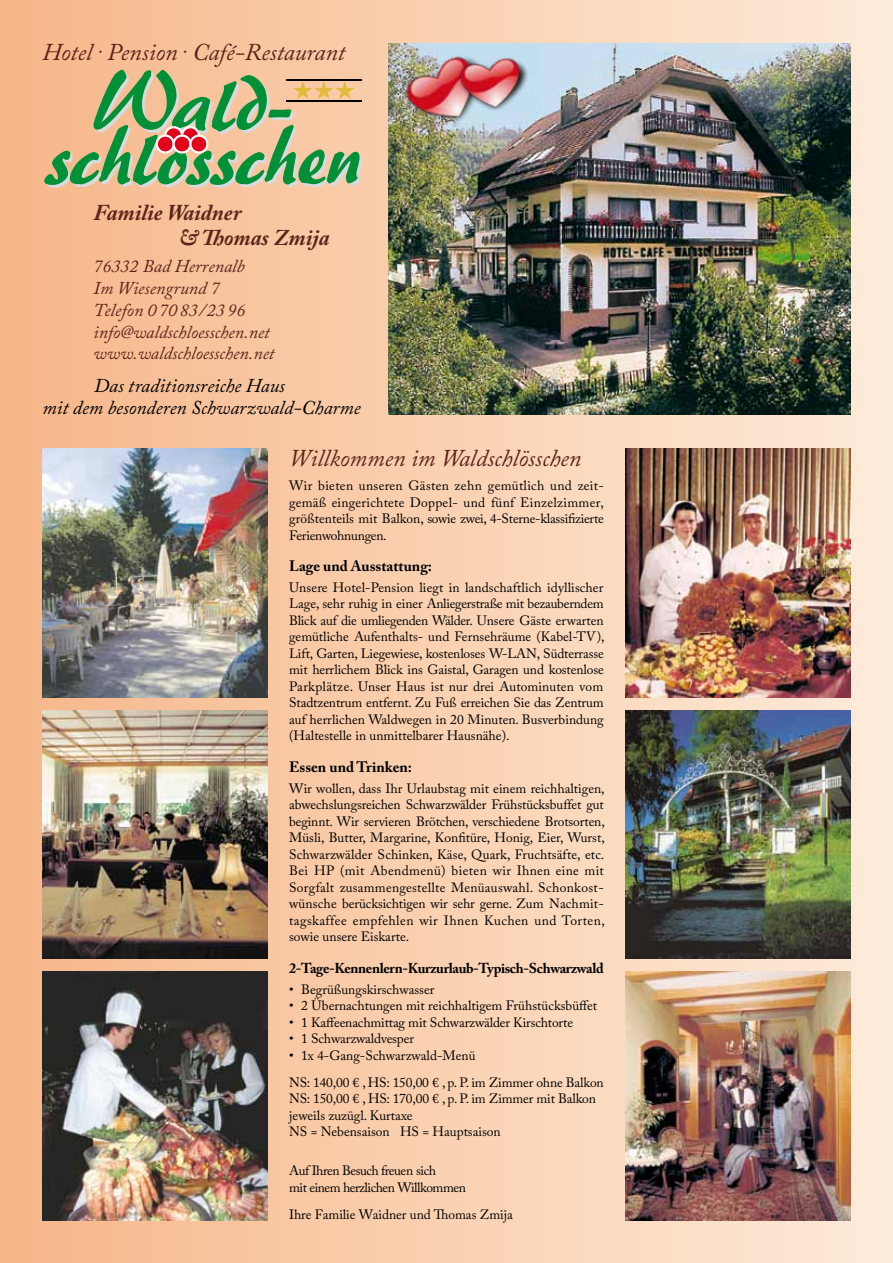
<style>
.page{position:relative;width:893px;height:1263px;background:#fff}
.page>*{position:absolute;margin:0;border:0;box-sizing:border-box;transform-origin:0 0}
.t1{font:80.7px "Brush 455 BT";letter-spacing:-.025em;color:#009037}
.t2{font:italic 24px "Adobe Caslon Pro";color:#5d241c}
.t3{font:italic 700 22.5px/25.5px "Adobe Caslon Pro";color:#5d241c}
.t4{font:italic 19.5px/22.5px "Adobe Caslon Pro";color:#000}
.t5{font:italic 18px/21.8px "Adobe Caslon Pro";color:#5d241c}
.t6{font:700 15px "Adobe Caslon Pro";color:#000}
.t7{font:700 14.25px "Adobe Caslon Pro";letter-spacing:-.025em;color:#000}
.t8{font:13.5px/16.5px "Adobe Caslon Pro";letter-spacing:-.005em;color:#000;text-align:justify}
.t9{font:13.5px/16.5px "Adobe Caslon Pro";letter-spacing:-.035em;color:#000}
.s1{font-family:"Switzerland";font-weight:300}
</style>
<div class="page">
<div style="left:0;top:0;width:893px;height:1263px;background:linear-gradient(to right,#f6b789,#fbe9d8)"></div>
<img style="left:388px;top:44px;width:462px;height:371px">
<img style="left:43px;top:448px;width:225px;height:249px">
<img style="left:43px;top:710px;width:225px;height:249px">
<img style="left:43px;top:972px;width:225px;height:248px">
<img style="left:625px;top:448px;width:225px;height:249px">
<img style="left:625px;top:710px;width:225px;height:249px">
<img style="left:625px;top:972px;width:225px;height:248px">
<img style="left:396px;top:43px;width:109px;height:100px">
<img style="left:454px;top:52px;width:84px;height:68px">
<svg style="left:293px;top:81px;width:61px;height:18px"></svg>
<hr style="left:286px;top:79px;width:76px;height:1px;background:#000">
<hr style="left:286px;top:100px;width:76px;height:1px;background:#000">
<svg style="left:156px;top:126px;width:52px;height:61px"></svg>
<h2 class="t2" style="left:43px;top:38px;width:304px">Hotel <span class="s1">•</span> Pension<span class="s1">•</span> Café-Restaurant</h2>
<h1 class="t1" style="left:96px;top:49px;width:203px">Wald-</h1>
<h1 class="t1" style="left:50px;top:102px;width:318px">sc l ssc en</h1>
<h3 class="t3" style="left:179px;top:199px;width:152px;text-indent:-86px">Familie Waidner<br>&amp; Thomas Zmija</h3>
<h3 class="t5" style="left:94px;top:255px;width:183px">76332 Bad Herrenalb<br>Im Wiesengrund 7<br>Telefon 0 70 83/23 96 info@waldschloesschen.net www.waldschloesschen.net</h3>
<h3 class="t4" style="left:43px;top:374px;width:320px;text-indent:51px">Das traditionsreiche Haus<br>mit dem besonderen Schwarzwald-Charme</h3>
<h1 class="t1" style="left:102px;top:102px;width:36px">h</h1>
<h1 class="t1" style="left:267px;top:102px;width:36px">h</h1>
<h2 class="t2" style="left:289px;top:444px;width:294px">Willkommen im Waldschlösschen</h2>
<p class="t8" style="left:289px;top:477px;width:316px">Wir bieten unseren Gästen zehn gemütlich und zeit&shy;gemäß eingerichtete Doppel- und fünf Einzelzimmer, größtenteils mit Balkon, sowie zwei, 4-Sterne-klassifizierte Ferienwohnungen.</p>
<p class="t6" style="left:289px;top:557px;width:144px">Lage und Ausstattung:</p>
<p class="t8" style="left:289px;top:579px;width:317px">Unsere Hotel-Pension liegt in landschaftlich idyllischer Lage, sehr ruhig in einer Anliegerstraße mit bezauberndem Blick auf die umliegenden Wälder. Unsere Gäste erwarten gemütliche Aufenthalts- und Fernsehräume (Kabel-TV), Lift, Garten, Liegewiese, kostenloses W-LAN, Südterrasse mit herrlichem Blick ins Gaistal, Garagen und kostenlose Parkplätze. Unser Haus ist nur drei Autominuten vom Stadtzentrum entfernt. Zu Fuß erreichen Sie das Zentrum auf herrlichen Waldwegen in 20 Minuten. Busverbindung (Haltestelle in unmittelbarer Hausnähe).</p>
<p class="t6" style="left:289px;top:758px;width:125px">Essen und Trinken:</p>
<p class="t8" style="left:289px;top:780px;width:317px">Wir wollen, dass Ihr Urlaubstag mit einem reichhaltigen, abwechslungsreichen Schwarzwälder Frühstücksbuffet gut beginnt. Wir servieren Brötchen, verschiedene Brotsorten, Müsli, Butter, Margarine, Konfitüre, Honig, Eier, Wurst, Schwarzwälder Schinken, Käse, Quark, Fruchtsäfte, etc.<br>Bei HP (mit Abendmenü) bieten wir Ihnen eine mit Sorgfalt zusammengestellte Menüauswahl. Schonkost&shy;wünsche berücksichtigen wir sehr gerne. Zum Nachmit&shy;tagskaffee empfehlen wir Ihnen Kuchen und Torten, sowie unsere Eiskarte.</p>
<p class="t7" style="left:289px;top:959px;width:316px">2-Tage-Kennenlern-Kurzurlaub-Typisch-Schwarzwald</p>
<p class="t8" style="left:289px;top:981px;width:147px">• Begrüßungskirschwasser</p>
<p class="t8" style="left:289px;top:997px;width:310px">• 2 Übernachtungen mit reichhaltigem Frühstücksbüffet</p>
<p class="t8" style="left:289px;top:1014px;width:286px">• 1 Kaffeenachmittag mit Schwarzwälder Kirschtorte</p>
<p class="t8" style="left:289px;top:1030px;width:126px">• 1 Schwarzwaldvesper</p>
<p class="t8" style="left:289px;top:1041px;width:316px;line-height:27px">• 1x 4-Gang-Schwarzwald-Menü<br>NS: 140,00 € , HS: 150,00 € , p. P. im Zimmer ohne Balkon</p>
<p class="t8" style="left:289px;top:1090px;width:308px;text-align:left">NS: 150,00 € , HS: 170,00 € , p. P. im Zimmer mit Balkon jeweils zuzügl. Kurtaxe<br>NS = Nebensaison HS = Hauptsaison</p>
<p class="t9" style="left:289px;top:1162px;width:178px">Auf Ihren Besuch freuen sich<br>mit einem herzlichen Willkommen</p>
<p class="t8" style="left:289px;top:1206px;width:225px">Ihre Familie Waidner und Thomas Zmija</p>
</div>
